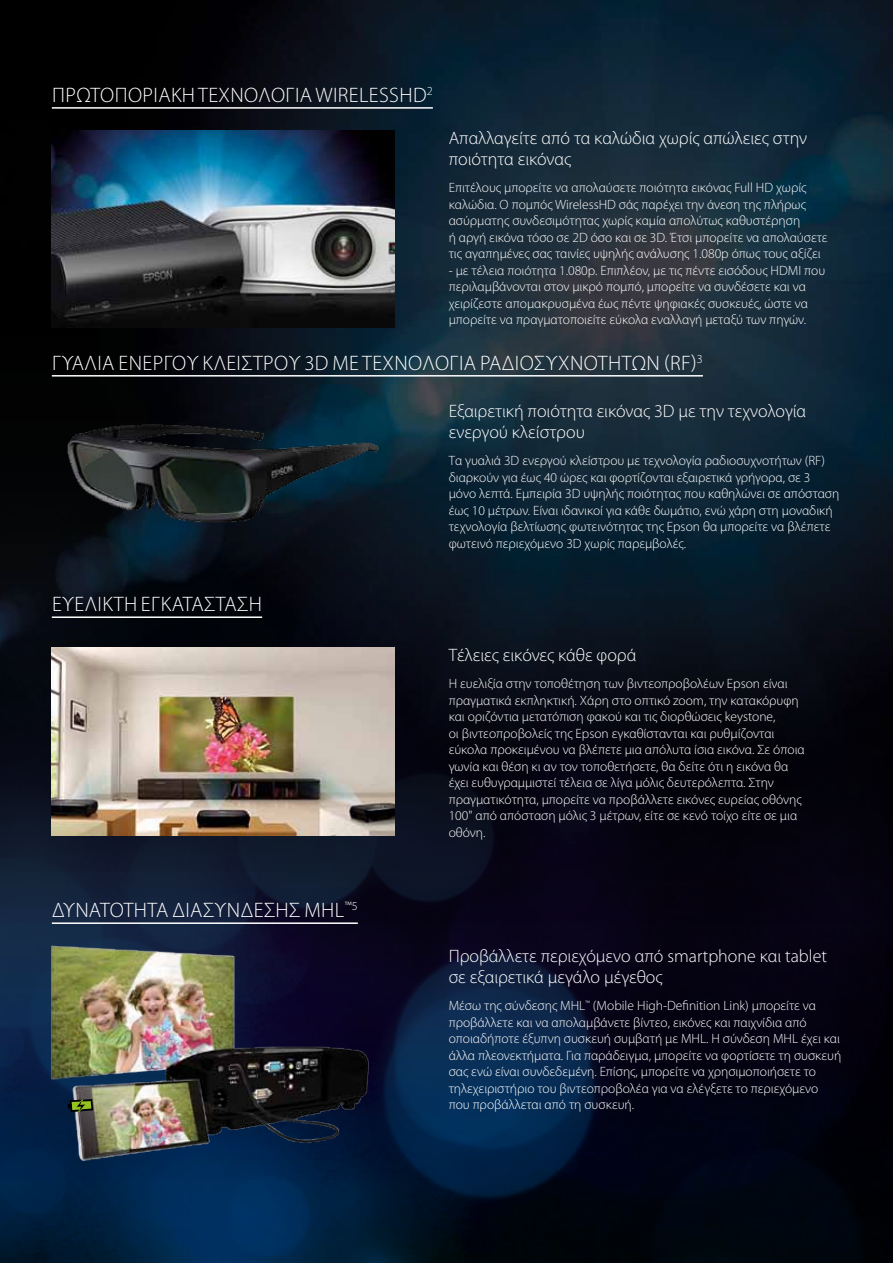
<style>
.page{position:relative;width:893px;height:1263px;background:#fff}
.page>*{position:absolute;margin:0;border:0;box-sizing:border-box;transform-origin:0 0}
.t1{font:300 21px "Myriad Pro";letter-spacing:.02em;color:#fff}
.t2{font:300 18px/21px "Myriad Pro";color:#fff}
.t3{font:300 13.5px/16.5px "Myriad Pro";color:#fff}
</style>
<div class="page">
<img style="left:0;top:922px;width:893px;height:341px">
<img style="left:0;top:0;width:893px;height:922px">
<img style="left:42px;top:931px;width:338px;height:247px">
<svg style="left:68px;top:1099px;width:25px;height:13px"></svg>
<img style="left:52px;top:648px;width:342px;height:187px">
<hr style="left:52px;top:107px;width:381px;height:2px;background:#fff">
<hr style="left:52px;top:616px;width:210px;height:2px;background:#fff">
<hr style="left:52px;top:922px;width:306px;height:2px;background:#fff">
<hr style="left:52px;top:375px;width:651px;height:2px;background:#fff">
<img style="left:39px;top:403px;width:368px;height:158px">
<img style="left:52px;top:131px;width:342px;height:197px">
<h1 class="t1" style="left:52px;top:82px;width:63px">Π ΡΩΤΟΠΟ</h1>
<h1 class="t1" style="left:143px;top:82px;width:102px">ΡΙΑΚΗ ΤΕΧΝΟΛΟΓ</h1>
<h1 class="t1" style="left:295px;top:82px;width:139px">ΙΑ WIRELESSHD<sup>2</sup></h1>
<h2 class="t2" style="left:449px;top:128px;width:360px">Απαλλαγείτε από τα καλώδια χωρίς απώλειες στην ποιότητα εικόνας</h2>
<p class="t3" style="left:449px;top:179px;width:380px">Επιτέλους μπορείτε να απολαύσετε ποιότητα εικόνας Full HD χωρίς καλώδια. Ο πομπός WirelessHD σάς παρέχει την άνεση της πλήρως ασύρματης συνδεσιμότητας χωρίς καμία απολύτως καθυστέρηση<br>ή αργή εικόνα τόσο σε 2D όσο και σε 3D. Έτσι μπορείτε να απολαύσετε τις αγαπημένες σας ταινίες υψηλής ανάλυσης 1.080p όπως τους αξίζει</p>
<p class="t3" style="left:449px;top:262px;width:378px">- με τέλεια ποιότητα 1.080p. Επιπλέον, με τις πέντε εισόδους HDMI που περιλαμβάνονται στον μικρό πομπό, μπορείτε να συνδέσετε και να χειρίζεστε απομακρυσμένα έως πέντε ψηφιακές συσκευές, ώστε να μπορείτε να πραγματοποιείτε εύκολα εναλλαγή μεταξύ των πηγών.</p>
<h1 class="t1" style="left:52px;top:350px;width:356px">ΓΥΑΛΙΑ ΕΝΕ ΡΓΟΥ ΚΛΕ ΙΣΤΡΟΥ 3D ΜΕ ΤΕΧΝΟΛΟΓ</h1>
<h1 class="t1" style="left:459px;top:350px;width:245px">ΙΑ ΡΑΔΙΟΣΥΧΝΟΤΗΤΩΝ (RF)<sup>3</sup></h1>
<h2 class="t2" style="left:449px;top:400px;width:359px">Εξαιρετική ποιότητα εικόνας 3D με την τεχνολογία ενεργού κλείστρου</h2>
<p class="t3" style="left:449px;top:452px;width:392px">Τα γυαλιά 3D ενεργού κλείστρου με τεχνολογία ραδιοσυχνοτήτων (RF) διαρκούν για έως 40 ώρες και φορτίζονται εξαιρετικά γρήγορα, σε 3 μόνο λεπτά. Εμπειρία 3D υψηλής ποιότητας που καθηλώνει σε απόσταση έως 10 μέτρων. Είναι ιδανικοί για κάθε δωμάτιο, ενώ χάρη στη μοναδική τεχνολογία βελτίωσης φωτεινότητας της Epson θα μπορείτε να βλέπετε φωτεινό περιεχόμενο 3D χωρίς παρεμβολές.</p>
<h1 class="t1" style="left:52px;top:591px;width:56px">Ευέλικτη</h1>
<h1 class="t1" style="left:141px;top:591px;width:32px">εγκατάσταση</h1>
<h1 class="t1" style="left:52px;top:897px;width:307px">ΔΥΝΑΤΟΤΗΤΑ ΔΙΑΣΥΝ ΔΕΣΗΣ MHL<sup>™5</sup></h1>
<h2 class="t2" style="left:449px;top:644px;width:189px">Τέλειες εικόνες κάθε φορά</h2>
<p class="t3" style="left:449px;top:675px;width:357px">Η ευελιξία στην τοποθέτηση των βιντεοπροβολέων Epson είναι πραγματικά εκπληκτική. Χάρη στο οπτικό zoom, την κατακόρυφη και οριζόντια μετατόπιση φακού και τις διορθώσεις keystone,<br>οι βιντεοπροβολείς της Epson εγκαθίστανται και ρυθμίζονται εύκολα προκειμένου να βλέπετε μια απόλυτα ίσια εικόνα. Σε όποια γωνία και θέση κι αν τον τοποθετήσετε, θα δείτε ότι η εικόνα θα έχει ευθυγραμμιστεί τέλεια σε λίγα μόλις δευτερόλεπτα. Στην πραγματικότητα, μπορείτε να προβάλλετε εικόνες ευρείας οθόνης 100" από απόσταση μόλις 3 μέτρων, είτε σε κενό τοίχο είτε σε μια οθόνη.</p>
<h2 class="t2" style="left:449px;top:945px;width:380px">Π ροβάλλετε περιεχόμενο από smartphone και tablet σε εξαιρετικά μεγάλο μέγεθος</h2>
<p class="t3" style="left:449px;top:997px;width:394px">Μέσω της σύνδεσης MHL<sup>™</sup> (Mobile High-Definition Link) μπορείτε να προβάλλετε και να απολαμβάνετε βίντεο, εικόνες και παιχνίδια από οποιαδήποτε έξυπνη συσκευή συμβατή με MHL. Η σύνδεση MHL έχει και άλλα πλεονεκτήματα. Για παράδειγμα, μπορείτε να φορτίσετε τη συσκευή σας ενώ είναι συνδεδεμένη. Επίσης, μπορείτε να χρησιμοποιήσετε το τηλεχειριστήριο του βιντεοπροβολέα για να ελέγξετε το περιεχόμενο που προβάλλεται από τη συσκευή.</p>
</div>
